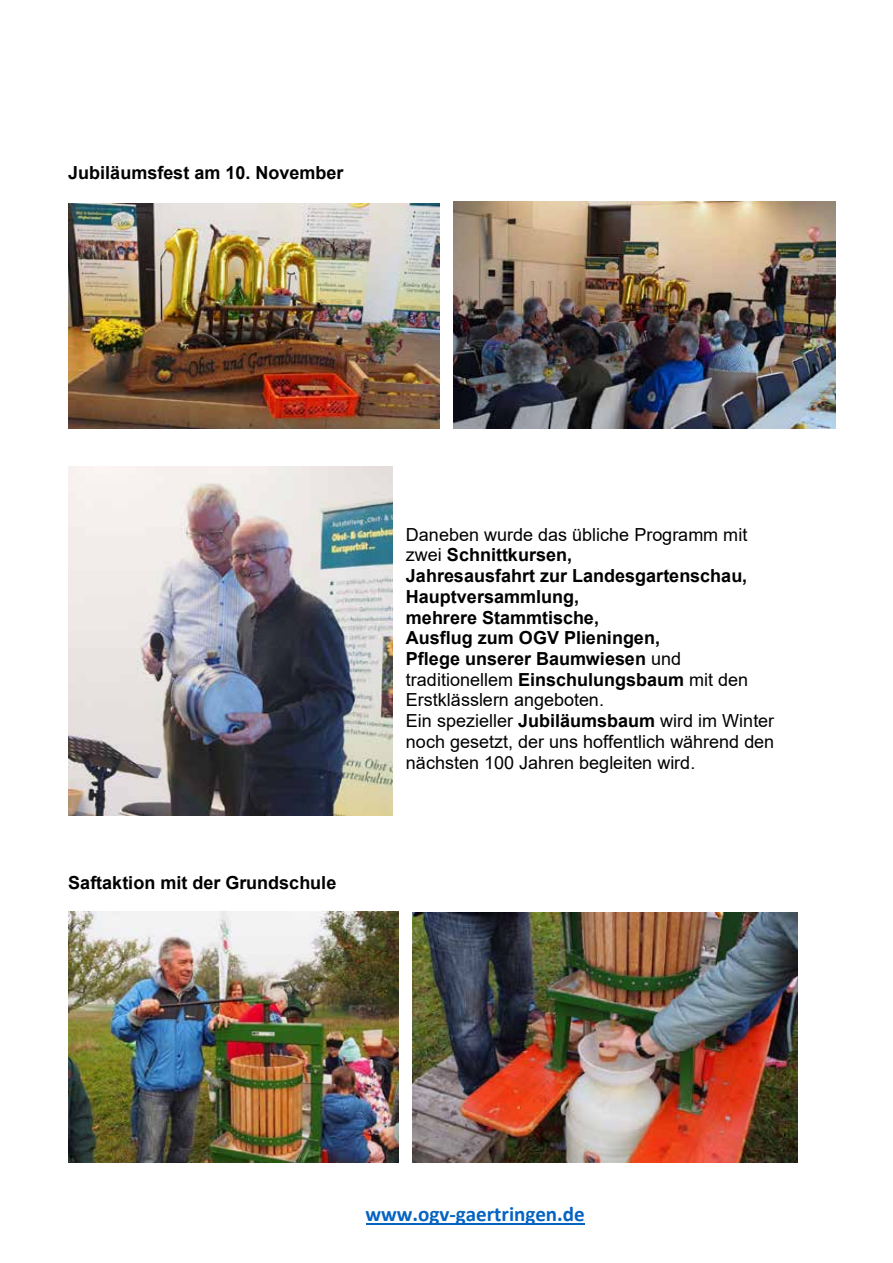
<style>
.page{position:relative;width:893px;height:1263px;background:#fff}
.page>*{position:absolute;margin:0;border:0;box-sizing:border-box;transform-origin:0 0}
.t1{font:700 21px "Calibri";color:#0563c1}
.t2{font:18px/20.7px "Arial";color:#000}
.t3{font:700 18px "Arial";color:#000}
.s1{font-weight:700}
</style>
<div class="page">
<hr style="left:366px;top:1223px;width:218px;height:1px;background:#0563c1">
<img style="left:68px;top:203px;width:371px;height:226px">
<img style="left:453px;top:201px;width:383px;height:228px">
<img style="left:68px;top:912px;width:331px;height:250px">
<img style="left:413px;top:913px;width:385px;height:249px">
<img style="left:68px;top:466px;width:324px;height:349px">
<p class="t3" style="left:68px;top:160px;width:277px">Jubiläumsfest am 10. November</p>
<p class="t3" style="left:68px;top:870px;width:270px">Saftaktion mit der Grundschule</p>
<p class="t2" style="left:406px;top:524px;width:370px">Daneben wurde das übliche Programm mit zwei <span class="s1">Schnittkursen,<br>Jahresausfahrt zur Landesgartenschau, Hauptversammlung,<br>mehrere Stammtische,<br>Ausflug zum OGV Plieningen,<br>Pflege unserer Baumwiesen</span> und traditionellem <span class="s1">Einschulungsbaum</span> mit den Erstklässlern angeboten.<br>Ein spezieller <span class="s1">Jubiläumsbaum</span> wird im Winter noch gesetzt, der uns hoffentlich während den nächsten 100 Jahren begleiten wird.</p>
<p class="t1" style="left:366px;top:1199px;width:221px">www.ogv-gaertringen.de</p>
</div>
